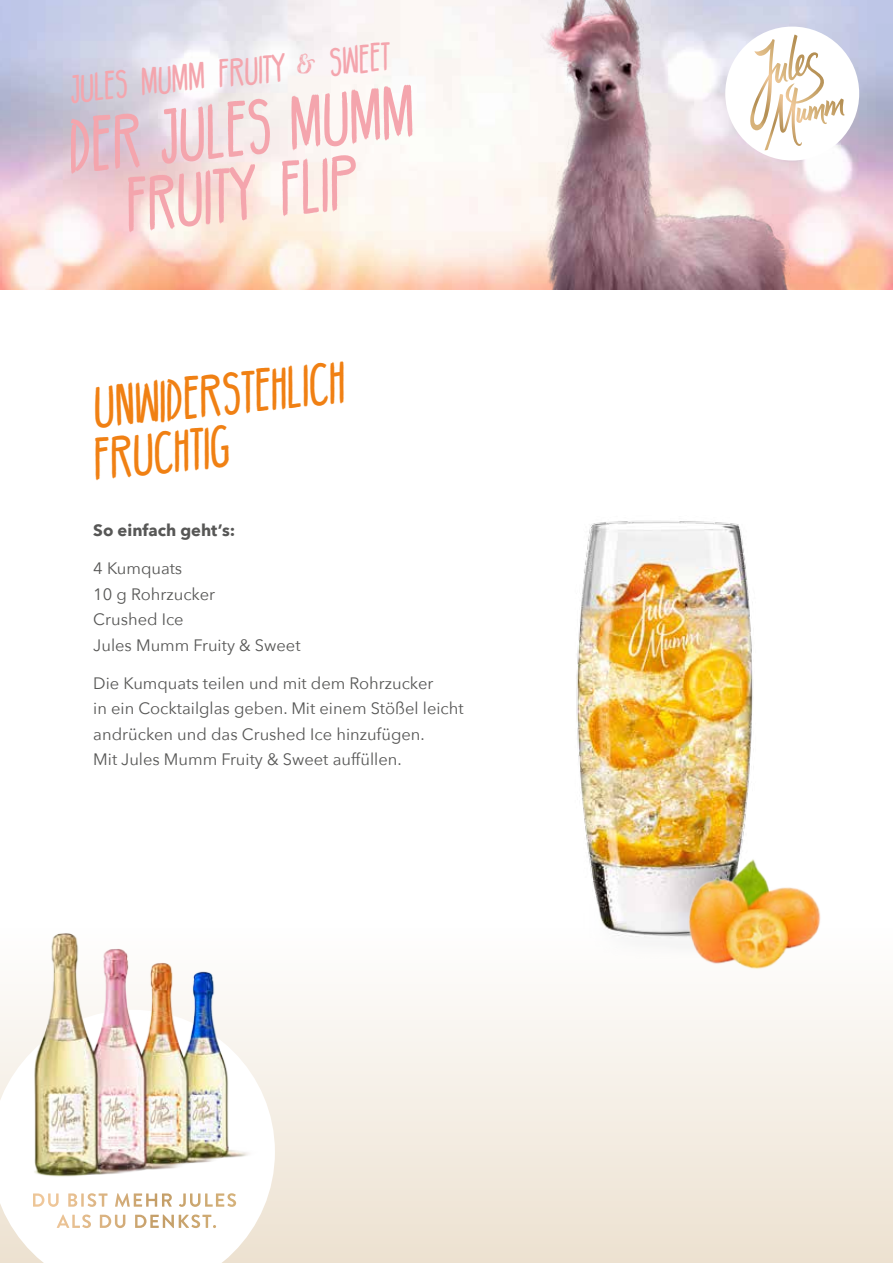
<style>
.page{position:relative;width:893px;height:1263px;background:#fff}
.page>*{position:absolute;margin:0;border:0;box-sizing:border-box;transform-origin:0 0}
.t1{font:55.5px/64.5px "BELLABOO";color:#f4a5ad;text-align:center}
.t2{font:42.9px/51.4px "BELLABOO";color:#f08013}
.t3{font:28.5px "BELLABOO";color:#f4a5ad}
.t4{font:16.5px/25.5px "Avenir Next";color:#575756}
.t5{font:700 16.5px "Avenir Next";color:#575756}
.s1{font-family:"Angeline Vintage"}
</style>
<div class="page">
<img style="left:490px;top:0;width:349px;height:289px">
<div style="left:725px;top:27px;width:134px;height:134px;background:#fff;border-radius:50%"></div>
<svg style="left:750px;top:35px;width:94px;height:115px"></svg>
<div style="left:0;top:928px;width:893px;height:335px;background:linear-gradient(to bottom,#fefefe,#ede1d0)"></div>
<svg style="left:0;top:1188px;width:275px;height:75px"></svg>
<img style="left:0;top:928px;width:303px;height:260px">
<svg style="left:88px;top:1193px;width:148px;height:14px"></svg>
<svg style="left:57px;top:1214px;width:154px;height:14px"></svg>
<img style="left:542px;top:521px;width:211px;height:438px">
<img style="left:641px;top:825px;width:221px;height:181px">
<h3 class="t3" style="left:68px;top:71px;width:323px;rotate:-6deg">JULES MUMM FRUITY <span class="s1">&amp;</span> SWEET</h3>
<h1 class="t1" style="left:64px;top:113px;width:349px;rotate:-6deg">DER JULES MUMM<br>Fruity Flip</h1>
<h2 class="t2" style="left:84px;top:382px;width:260px;rotate:-6deg">UNWIDERSTEHLICH<br>FRUCHTIG</h2>
<p class="t5" style="left:93px;top:516px;width:143px">So einfach geht’s:</p>
<p class="t4" style="left:93px;top:555px;width:209px">4 Kumquats<br>10 g Rohrzucker<br>Crushed Ice<br>Jules Mumm Fruity &amp; Sweet</p>
<p class="t4" style="left:93px;top:670px;width:372px">Die Kumquats teilen und mit dem Rohrzucker<br>in ein Cocktailglas geben. Mit einem Stößel leicht andrücken und das Crushed Ice hinzufügen.<br>Mit Jules Mumm Fruity &amp; Sweet auffüllen.</p>
</div>
